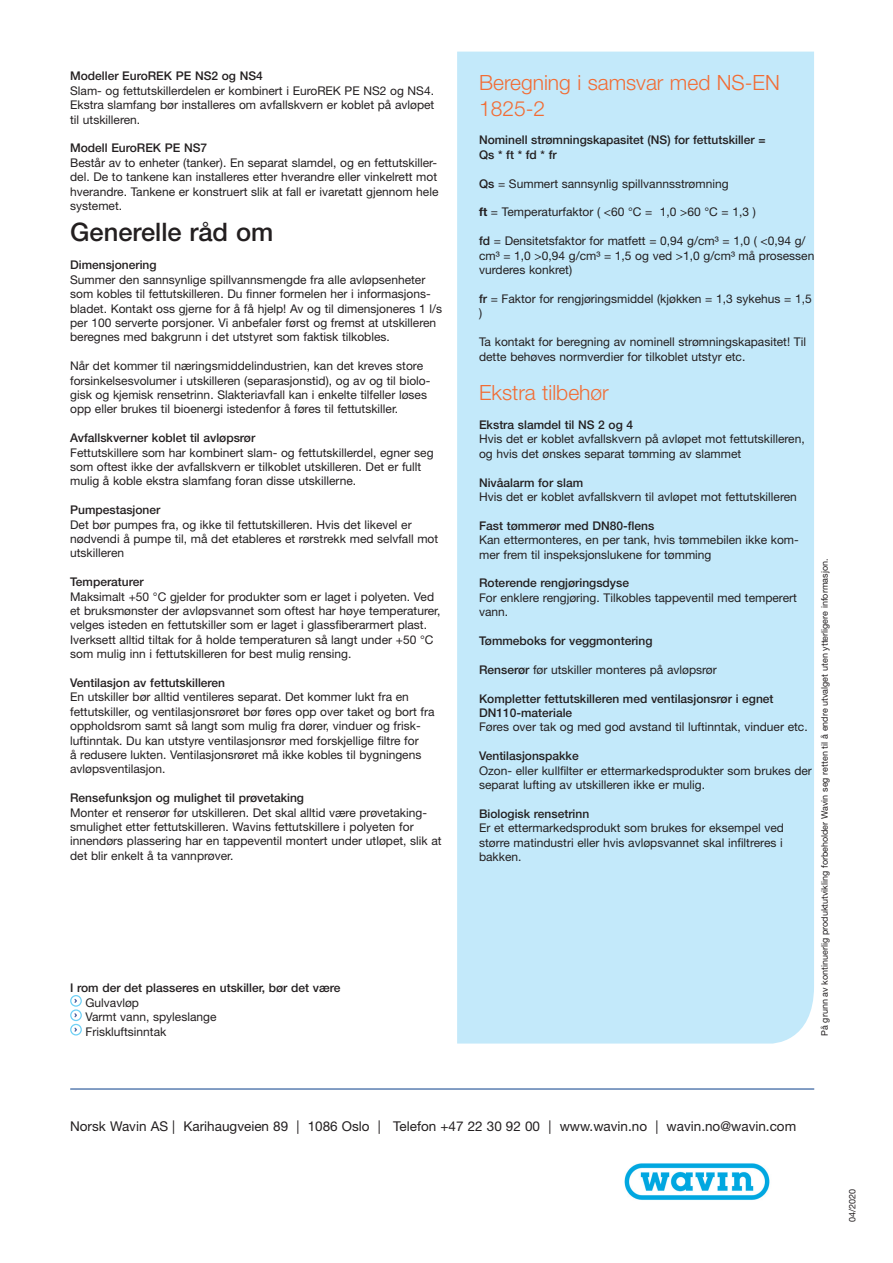
<style>
.page{position:relative;width:893px;height:1263px;background:#fff}
.page>*{position:absolute;margin:0;border:0;box-sizing:border-box;transform-origin:0 0}
.wavin_nieuw_opsom_te{font:500 25.5px "Helvetica Neue LT Std";color:#231f20}
.wavin_nieuw_opsom_te-2{font:300 21px/25.2px "Helvetica Neue LT Std";color:#f26c34}
.kopjes{font:13.5px "Helvetica Neue LT Std";color:#231f20}
.wavin_nieuw_opsom_te-3{font:12px/14.4px "Helvetica Neue LT Std";color:#231f20}
.wavin_nieuw_opsom_te-4{font:500 12px/14.4px "Helvetica Neue LT Std";color:#231f20}
.wavin_nieuw_platte_t{font:9px "Helvetica Neue LT Std";color:#231f20}
.s1{font-weight:500}
.s2{font-weight:700}
</style>
<div class="page">
<div style="left:457px;top:52px;width:357px;height:991px;background:#c3e9fa"></div>
<hr style="left:71px;top:1089px;width:743px;height:1px;background:#083e89">
<div style="left:70px;top:995px;width:12px;height:12px;border:1px solid #6ed0f6;border-radius:50%"></div>
<div style="left:70px;top:1009px;width:12px;height:12px;border:1px solid #6ed0f6;border-radius:50%"></div>
<svg style="left:74px;top:1013px;width:3px;height:5px"></svg>
<div style="left:70px;top:1024px;width:12px;height:11px;border:1px solid #6ed0f6;border-radius:50%"></div>
<svg style="left:73px;top:1026px;width:4px;height:7px"></svg>
<img style="left:624px;top:1163px;width:146px;height:37px">
<p class="wavin_nieuw_opsom_te-4" style="left:70px;top:69px;width:194px">Modeller EuroREK PE NS2 og NS4</p>
<p class="wavin_nieuw_opsom_te-3" style="left:70px;top:83px;width:366px;text-align:justify">Slam- og fettutskillerdelen er kombinert i EuroREK PE NS2 og NS4.<br>Ekstra slamfang bør installeres om avfallskvern er koblet på avløpet til utskilleren.</p>
<p class="wavin_nieuw_opsom_te-4" style="left:70px;top:141px;width:139px">Modell EuroREK PE NS7</p>
<p class="wavin_nieuw_opsom_te-3" style="left:70px;top:155px;width:370px;text-align:justify">Består av to enheter (tanker). En separat slamdel, og en fettutskiller&shy;del. De to tankene kan installeres etter hverandre eller vinkelrett mot hverandre. Tankene er konstruert slik at fall er ivaretatt gjennom hele systemet.</p>
<p class="wavin_nieuw_opsom_te" style="left:70px;top:216px;width:205px">Generelle råd om</p>
<p class="wavin_nieuw_opsom_te-4" style="left:70px;top:258px;width:88px">Dimensjonering</p>
<p class="wavin_nieuw_opsom_te-3" style="left:70px;top:272px;width:373px">Summer den sannsynlige spillvannsmengde fra alle avløpsenheter som kobles til fettutskilleren. Du finner formelen her i informasjons&shy;bladet. Kontakt oss gjerne for å få hjelp! Av og til dimensjoneres 1 l/s per 100 serverte porsjoner. Vi anbefaler først og fremst at utskilleren beregnes med bakgrunn i det utstyret som faktisk tilkobles.</p>
<p class="wavin_nieuw_opsom_te-3" style="left:70px;top:359px;width:362px">Når det kommer til næringsmiddelindustrien, kan det kreves store forsinkelsesvolumer i utskilleren (separasjonstid), og av og til biolo&shy;gisk og kjemisk rensetrinn. Slakteriavfall kan i enkelte tilfeller løses opp eller brukes til bioenergi istedenfor å føres til fettutskiller.</p>
<p class="wavin_nieuw_opsom_te-4" style="left:70px;top:431px;width:187px">Avfallskverner koblet til avløpsrør</p>
<p class="wavin_nieuw_opsom_te-3" style="left:70px;top:445px;width:365px">Fettutskillere som har kombinert slam- og fettutskillerdel, egner seg som oftest ikke der avfallskvern er tilkoblet utskilleren. Det er fullt mulig å koble ekstra slamfang foran disse utskillerne.</p>
<p class="wavin_nieuw_opsom_te-4" style="left:70px;top:503px;width:92px">Pumpestasjoner</p>
<p class="wavin_nieuw_opsom_te-3" style="left:70px;top:517px;width:370px">Det bør pumpes fra, og ikke til fettutskilleren. Hvis det likevel er nødvendi å pumpe til, må det etableres et rørstrekk med selvfall mot utskilleren</p>
<p class="wavin_nieuw_opsom_te-4" style="left:70px;top:575px;width:75px">Temperaturer</p>
<p class="wavin_nieuw_opsom_te-3" style="left:70px;top:589px;width:372px">Maksimalt +50 °C gjelder for produkter som er laget i polyeten. Ved et bruksmønster der avløpsvannet som oftest har høye temperaturer, velges isteden en fettutskiller som er laget i glassfiberarmert plast.<br>Iverksett alltid tiltak for å holde temperaturen så langt under +50 °C som mulig inn i fettutskilleren for best mulig rensing.</p>
<p class="wavin_nieuw_opsom_te-4" style="left:70px;top:675px;width:156px">Ventilasjon av fettutskilleren</p>
<p class="wavin_nieuw_opsom_te-3" style="left:70px;top:690px;width:366px">En utskiller bør alltid ventileres separat. Det kommer lukt fra en fettutskiller, og ventilasjonsrøret bør føres opp over taket og bort fra oppholdsrom samt så langt som mulig fra dører, vinduer og frisk&shy;luftinntak. Du kan utstyre ventilasjonsrør med forskjellige filtre for<br>å redusere lukten. Ventilasjonsrøret må ikke kobles til bygningens avløpsventilasjon.</p>
<p class="wavin_nieuw_opsom_te-4" style="left:70px;top:791px;width:235px">Rensefunksjon og mulighet til prøvetaking</p>
<p class="wavin_nieuw_opsom_te-3" style="left:70px;top:805px;width:373px">Monter et renserør før utskilleren. Det skal alltid være prøvetaking&shy;smulighet etter fettutskilleren. Wavins fettutskillere i polyeten for innendørs plassering har en tappeventil montert under utløpet, slik at det blir enkelt å ta vannprøver.</p>
<p class="wavin_nieuw_opsom_te-4" style="left:70px;top:981px;width:272px">I rom der det plasseres en utskiller, bør det være</p>
<p class="wavin_nieuw_opsom_te-3" style="left:86px;top:995px;width:55px">Gulvavløp</p>
<p class="wavin_nieuw_opsom_te-3" style="left:86px;top:1009px;width:132px">Varmt vann, spyleslange</p>
<p class="wavin_nieuw_opsom_te-3" style="left:86px;top:1024px;width:82px">Friskluftsinntak</p>
<p class="wavin_nieuw_opsom_te-2" style="left:479px;top:70px;width:302px">Beregning i samsvar med NS-EN<br>1825-2</p>
<p class="wavin_nieuw_opsom_te-4" style="left:479px;top:133px;width:288px">Nominell strømningskapasitet (NS) for fettutskiller =</p>
<p class="wavin_nieuw_opsom_te-4" style="left:479px;top:147px;width:79px">Qs * ft * fd * fr</p>
<p class="wavin_nieuw_opsom_te-3" style="left:479px;top:176px;width:251px"><span class="s1">Qs</span> = Summert sannsynlig spillvannsstrømning</p>
<p class="wavin_nieuw_opsom_te-3" style="left:479px;top:205px;width:278px"><span class="s2">ft</span> = Temperaturfaktor ( &lt;60 °C = 1,0 &gt;60 °C = 1,3 )</p>
<p class="wavin_nieuw_opsom_te-3" style="left:479px;top:234px;width:337px"><span class="s1">fd</span> = Densitetsfaktor for matfett = 0,94 g/cm³ = 1,0 ( &lt;0,94 g/ cm³ = 1,0 &gt;0,94 g/cm³ = 1,5 og ved &gt;1,0 g/cm³ må prosessen vurderes konkret)</p>
<p class="wavin_nieuw_opsom_te-3" style="left:479px;top:291px;width:334px"><span class="s1">fr</span> = Faktor for rengjøringsmiddel (kjøkken = 1,3 sykehus = 1,5 )</p>
<p class="wavin_nieuw_opsom_te-3" style="left:479px;top:334px;width:328px">Ta kontakt for beregning av nominell strømningskapasitet! Til dette behøves normverdier for tilkoblet utstyr etc.</p>
<p class="wavin_nieuw_opsom_te-2" style="left:479px;top:380px;width:131px">Ekstra tilbehør</p>
<p class="wavin_nieuw_opsom_te-4" style="left:479px;top:417px;width:156px">Ekstra slamdel til NS 2 og 4</p>
<p class="wavin_nieuw_opsom_te-3" style="left:479px;top:432px;width:327px">Hvis det er koblet avfallskvern på avløpet mot fettutskilleren, og hvis det ønskes separat tømming av slammet</p>
<p class="wavin_nieuw_opsom_te-4" style="left:479px;top:475px;width:106px">Nivåalarm for slam</p>
<p class="wavin_nieuw_opsom_te-3" style="left:479px;top:489px;width:319px">Hvis det er koblet avfallskvern til avløpet mot fettutskilleren</p>
<p class="wavin_nieuw_opsom_te-4" style="left:479px;top:518px;width:177px">Fast tømmerør med DN80-flens</p>
<p class="wavin_nieuw_opsom_te-3" style="left:479px;top:532px;width:321px">Kan ettermonteres, en per tank, hvis tømmebilen ikke kom&shy;mer frem til inspeksjonslukene for tømming</p>
<p class="wavin_nieuw_opsom_te-4" style="left:479px;top:576px;width:151px">Roterende rengjøringsdyse</p>
<p class="wavin_nieuw_opsom_te-3" style="left:479px;top:590px;width:319px">For enklere rengjøring. Tilkobles tappeventil med temperert vann.</p>
<p class="wavin_nieuw_opsom_te-4" style="left:479px;top:633px;width:175px">Tømmeboks for veggmontering</p>
<p class="wavin_nieuw_opsom_te-3" style="left:479px;top:662px;width:239px"><span class="s1">Renserør</span> før utskiller monteres på avløpsrør</p>
<p class="wavin_nieuw_opsom_te-4" style="left:479px;top:691px;width:296px">Kompletter fettutskilleren med ventilasjonsrør i egnet<br>DN110-materiale</p>
<p class="wavin_nieuw_opsom_te-3" style="left:479px;top:720px;width:330px">Føres over tak og med god avstand til luftinntak, vinduer etc.</p>
<p class="wavin_nieuw_opsom_te-4" style="left:479px;top:748px;width:101px">Ventilasjonspakke</p>
<p class="wavin_nieuw_opsom_te-3" style="left:479px;top:763px;width:334px">Ozon- eller kullfilter er ettermarkedsprodukter som brukes der separat lufting av utskilleren ikke er mulig.</p>
<p class="wavin_nieuw_opsom_te-4" style="left:479px;top:806px;width:112px">Biologisk rensetrinn</p>
<p class="wavin_nieuw_opsom_te-3" style="left:479px;top:820px;width:306px;text-align:justify">Er et ettermarkedsprodukt som brukes for eksempel ved større matindustri eller hvis avløpsvannet skal infiltreres i bakken.</p>
<p class="wavin_nieuw_platte_t" style="left:819px;top:1036px;width:479px;rotate:-90deg">På grunn av kontinuerlig produktutvikling forbeholder Wavin seg retten til å endre utvalget uten ytterligere informasjon.</p>
<p class="kopjes" style="left:70px;top:1118px;width:727px">Norsk Wavin AS | Karihaugveien 89 | 1086 Oslo | Telefon +47 22 30 92 00 | www.wavin.no | wavin.no@wavin.com</p>
<p class="wavin_nieuw_platte_t" style="left:847px;top:1222px;width:35px;rotate:-90deg">04/2020</p>
</div>
